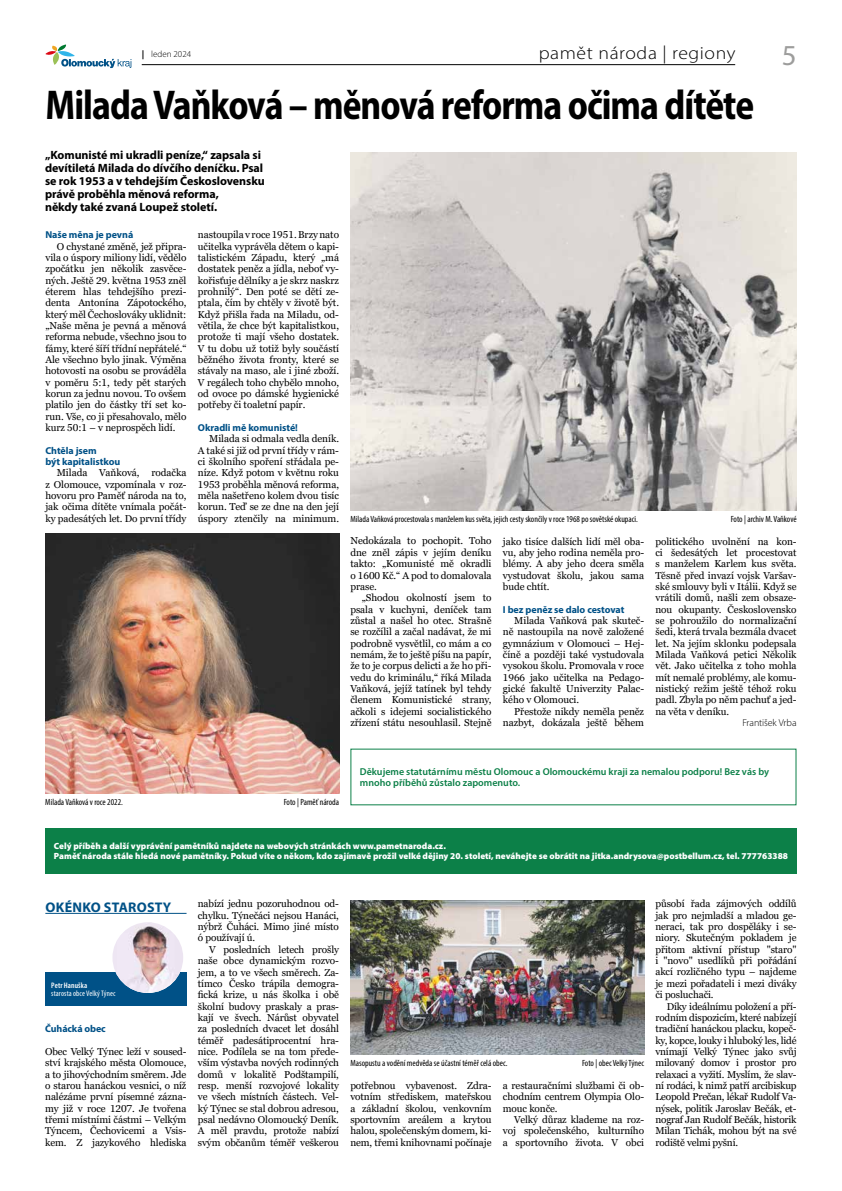
<style>
.page{position:relative;width:842px;height:1191px;background:#fff}
.page>*{position:absolute;margin:0;border:0;box-sizing:border-box;transform-origin:0 0}
.t1{font:700 semi-condensed 41.8px "Myriad Pro";letter-spacing:-.025em;color:#000;scale:.91 1}
.t2{font:29px "Myriad Pro";color:#9d9d9c}
.t3{font:300 18px "Myriad Pro";letter-spacing:.03em;color:#000;scale:1.1 1}
.t4{font:700 14px "Myriad Pro";letter-spacing:.02em;color:#005187}
.t5{font:700 12px/13px "Myriad Pro";letter-spacing:-.005em;color:#000}
.t6{font:10px/11.3px "Georgia Pro";letter-spacing:-.005em;color:#000;text-align:justify}
.t7{font:600 10px/11px "Myriad Pro";color:#0c8048}
.t8{font:700 10px/11.3px "Myriad Pro";letter-spacing:-.005em;color:#005187}
.t9{font:300 10px "Myriad Pro";letter-spacing:-.01em;color:#000}
.t10{font:900 9px/10px "Myriad Pro";color:#fff}
.t11{font:condensed 9px "Myriad Pro";color:#000}
.t12{font:300 9px "Myriad Pro";color:#000}
.t13{font:700 9px "Myriad Pro";color:#000}
.t14{font:condensed 8px "Myriad Pro";letter-spacing:.015em;color:#fff}
.t15{font:600 condensed 8px "Myriad Pro";letter-spacing:.015em;color:#fff}
</style>
<div class="page">
<hr style="left:142px;top:64px;width:593px;height:1px;background:#000">
<svg style="left:45px;top:44px;width:86px;height:24px"></svg>
<hr style="left:45px;top:913px;width:142px;height:1px;background:#005187">
<div style="left:45px;top:972px;width:142px;height:33px;background:#005187"></div>
<img style="left:112px;top:922px;width:71px;height:71px;border-radius:35px">
<img style="left:350px;top:152px;width:447px;height:358px">
<div style="left:45px;top:828px;width:751px;height:45px;background:#0c8048"></div>
<img style="left:350px;top:900px;width:294px;height:154px">
<img style="left:45px;top:533px;width:294px;height:261px">
<p class="t13" style="left:142px;top:48px;width:4px">|</p>
<p class="t12" style="left:151px;top:48px;width:41px">leden 2024</p>
<h3 class="t3" style="left:539px;top:42px;width:180px">pamět národa | regiony</h3>
<h2 class="t2" style="left:782px;top:37px;width:16px">5</h2>
<h1 class="t1" style="left:45px;top:78px;width:780px">Milada Vaňková – měnová reforma očima dítěte</h1>
<p class="t5" style="left:45px;top:148px;width:221px">„Komunisté mi ukradli peníze,“ zapsala si devítiletá Milada do dívčího deníčku. Psal se rok 1953 a v tehdejším Československu právě proběhla měnová reforma,<br>někdy také zvaná Loupež století.</p>
<p class="t6" style="left:198px;top:229px;width:143px">nastoupila v roce 1951. Brzy nato učitelka vyprávěla dětem o kapi&shy;talistickém Západu, který „má dostatek peněz a jídla, neboť vy&shy;kořisťuje dělníky a je skrz naskrz prohnilý“. Den poté se dětí ze&shy;ptala, čím by chtěly v životě být.<br>Když přišla řada na Miladu, od&shy;větila, že chce být kapitalistkou, protože ti mají všeho dostatek.<br>V tu dobu už totiž byly součástí běžného života fronty, které se stávaly na maso, ale i jiné zboží.<br>V regálech toho chybělo mnoho, od ovoce po dámské hygienické potřeby či toaletní papír.</p>
<p class="t8" style="left:198px;top:422px;width:102px">Okradli mě komunisté!</p>
<p class="t6" style="left:198px;top:434px;width:143px;text-indent:11px">Milada si odmala vedla deník.<br>A také si již od první třídy v rám&shy;ci školního spoření střádala pe&shy;níze. Když potom v květnu roku 1953 proběhla měnová reforma, měla našetřeno kolem dvou tisíc korun. Teď se ze dne na den její úspory ztenčily na minimum.</p>
<p class="t6" style="left:350px;top:536px;width:143px">Nedokázala to pochopit. Toho dne zněl zápis v jejím deníku takto: „Komunisté mě okradli o 1600 Kč.“ A pod to domalovala prase.</p>
<p class="t6" style="left:350px;top:592px;width:143px;text-indent:11px">„Shodou okolností jsem to psala v kuchyni, deníček tam zůstal a našel ho otec. Strašně se rozčílil a začal nadávat, že mi podrobně vysvětlil, co mám a co nemám, že to ještě píšu na papír, že to je corpus delicti a že ho při&shy;vedu do kriminálu,“ říká Milada Vaňková, jejíž tatínek byl tehdy členem Komunistické strany, ačkoli s idejemi socialistického zřízení státu nesouhlasil. Stejně</p>
<p class="t8" style="left:45px;top:229px;width:89px">Naše měna je pevná</p>
<p class="t6" style="left:45px;top:241px;width:143px;text-indent:11px">O chystané změně, jež připra&shy;vila o úspory miliony lidí, vědělo zpočátku jen několik zasvěce&shy;ných. Ještě 29. května 1953 zněl éterem hlas tehdejšího prezi&shy;denta Antonína Zápotockého, který měl Čechoslováky uklidnit: „Naše měna je pevná a měnová reforma nebude, všechno jsou to fámy, které šíří třídní nepřátelé.“ Ale všechno bylo jinak. Výměna hotovosti na osobu se prováděla v poměru 5:1, tedy pět starých korun za jednu novou. To ovšem platilo jen do částky tří set ko&shy;run. Vše, co ji přesahovalo, mělo kurz 50:1 – v neprospěch lidí.</p>
<p class="t8" style="left:45px;top:444px;width:76px">Chtěla jsem<br>být kapitalistkou</p>
<p class="t6" style="left:45px;top:468px;width:143px;text-indent:11px">Milada Vaňková, rodačka z Olomouce, vzpomínala v roz&shy;hovoru pro Paměť národa na to, jak očima dítěte vnímala počát&shy;ky padesátých let. Do první třídy</p>
<p class="t11" style="left:350px;top:513px;width:289px">Milada Vaňková procestovala s manželem kus světa, jejich cesty skončily v roce 1968 po sovětské okupaci.</p>
<p class="t11" style="left:731px;top:513px;width:67px">Foto | archiv M. Vaňkové</p>
<p class="t6" style="left:503px;top:536px;width:143px">jako tisíce dalších lidí měl oba&shy;vu, aby jeho rodina neměla pro&shy;blémy. A aby jeho dcera směla vystudovat školu, jakou sama bude chtít.</p>
<p class="t8" style="left:503px;top:603px;width:123px">I bez peněz se dalo cestovat</p>
<p class="t6" style="left:503px;top:615px;width:143px;text-indent:11px">Milada Vaňková pak skuteč&shy;ně nastoupila na nově založené gymnázium v Olomouci – Hej&shy;číně a později také vystudovala vysokou školu. Promovala v roce 1966 jako učitelka na Pedago&shy;gické fakultě Univerzity Palac&shy;kého v Olomouci.</p>
<p class="t6" style="left:503px;top:706px;width:143px;text-align:right">Přestože nikdy neměla peněz nazbyt, dokázala ještě během</p>
<p class="t6" style="left:655px;top:536px;width:143px">politického uvolnění na kon&shy;ci šedesátých let procestovat s manželem Karlem kus světa.<br>Těsně před invazí vojsk Varšav&shy;ské smlouvy byli v Itálii. Když se vrátili domů, našli zem obsaze&shy;nou okupanty. Československo se pohroužilo do normalizační šedi, která trvala bezmála dvacet let. Na jejím sklonku podepsala Milada Vaňková petici Několik vět. Jako učitelka z toho mohla mít nemalé problémy, ale komu&shy;nistický režim ještě téhož roku padl. Zbyla po něm pachuť a jed&shy;na věta v deníku.</p>
<p class="t9" style="left:742px;top:716px;width:56px">František Vrba</p>
<p class="t11" style="left:45px;top:797px;width:79px">Milada Vaňková v roce 2022.</p>
<p class="t11" style="left:284px;top:797px;width:57px">Foto | Paměť národa</p>
<p class="t7" style="left:360px;top:766px;width:411px">Děkujeme statutárnímu městu Olomouc a Olomouckému kraji za nemalou podporu! Bez vás by mnoho příběhů zůstalo zapomenuto.</p>
<p class="t10" style="left:54px;top:841px;width:735px">Celý příběh a další vyprávění pamětníků najdete na webových stránkách www.pametnaroda.cz.<br>Paměť národa stále hledá nové pamětníky. Pokud víte o někom, kdo zajímavě prožil velké dějiny 20. století, neváhejte se obrátit na jitka.andrysova@postbellum.cz, tel. 777763388</p>
<h3 class="t4" style="left:46px;top:897px;width:127px">OKÉNKO STAROSTY</h3>
<p class="t15" style="left:51px;top:980px;width:37px">Petr Hanuška</p>
<p class="t14" style="left:51px;top:988px;width:66px">starosta obce Velký Týnec</p>
<p class="t8" style="left:45px;top:1022px;width:62px">Čuhácká obec</p>
<p class="t6" style="left:45px;top:1046px;width:143px">Obec Velký Týnec leží v soused&shy;ství krajského města Olomouce, a to jihovýchodním směrem. Jde o starou hanáckou vesnici, o níž nalézáme první písemné zázna&shy;my již v roce 1207. Je tvořena třemi místními částmi – Velkým Týncem, Čechovicemi a Vsis&shy;kem. Z jazykového hlediska</p>
<p class="t6" style="left:198px;top:898px;width:143px">nabízí jednu pozoruhodnou od&shy;chylku. Týnečáci nejsou Hanáci, nýbrž Čuháci. Mimo jiné místo ó používají ú.</p>
<p class="t6" style="left:198px;top:944px;width:143px;text-indent:11px">V posledních letech prošly naše obce dynamickým rozvo&shy;jem, a to ve všech směrech. Za&shy;tímco Česko trápila demogra&shy;fická krize, u nás školka i obě školní budovy praskaly a pras&shy;kají ve švech. Nárůst obyvatel za posledních dvacet let dosáhl téměř padesátiprocentní hra&shy;nice. Podílela se na tom přede&shy;vším výstavba nových rodinných domů v lokalitě Podštampilí, resp. menší rozvojové lokality ve všech místních částech. Vel&shy;ký Týnec se stal dobrou adresou, psal nedávno Olomoucký Deník.<br>A měl pravdu, protože nabízí svým občanům téměř veškerou</p>
<p class="t11" style="left:350px;top:1057px;width:158px">Masopustu a vodění medvěda se účastní téměř celá obec.</p>
<p class="t11" style="left:582px;top:1057px;width:64px">Foto | obec Velký Týnec</p>
<p class="t6" style="left:350px;top:1080px;width:143px">potřebnou vybavenost. Zdra&shy;votním střediskem, mateřskou a základní školou, venkovním sportovním areálem a krytou halou, společenským domem, ki&shy;nem, třemi knihovnami počínaje</p>
<p class="t6" style="left:503px;top:1080px;width:143px">a restauračními službami či ob&shy;chodním centrem Olympia Olo&shy;mouc konče.</p>
<p class="t6" style="left:503px;top:1114px;width:143px;text-indent:11px">Velký důraz klademe na roz&shy;voj společenského, kulturního a sportovního života. V obci</p>
<p class="t6" style="left:655px;top:898px;width:143px">působí řada zájmových oddílů jak pro nejmladší a mladou ge&shy;neraci, tak pro dospěláky i se&shy;niory. Skutečným pokladem je přitom aktivní přístup "staro" i "novo" usedlíků při pořádání akcí rozličného typu – najdeme je mezi pořadateli i mezi diváky či posluchači.</p>
<p class="t6" style="left:655px;top:1000px;width:143px;text-indent:11px">Díky ideálnímu položení a pří&shy;rodním dispozicím, které nabízejí tradiční hanáckou placku, kopeč&shy;ky, kopce, louky i hluboký les, lidé vnímají Velký Týnec jako svůj milovaný domov i prostor pro relaxaci a vyžití. Myslím, že slav&shy;ní rodáci, k nimž patří arcibiskup Leopold Prečan, lékař Rudolf Va&shy;nýsek, politik Jaroslav Bečák, et&shy;nograf Jan Rudolf Bečák, historik Milan Tichák, mohou být na své rodiště velmi pyšní.</p>
</div>
